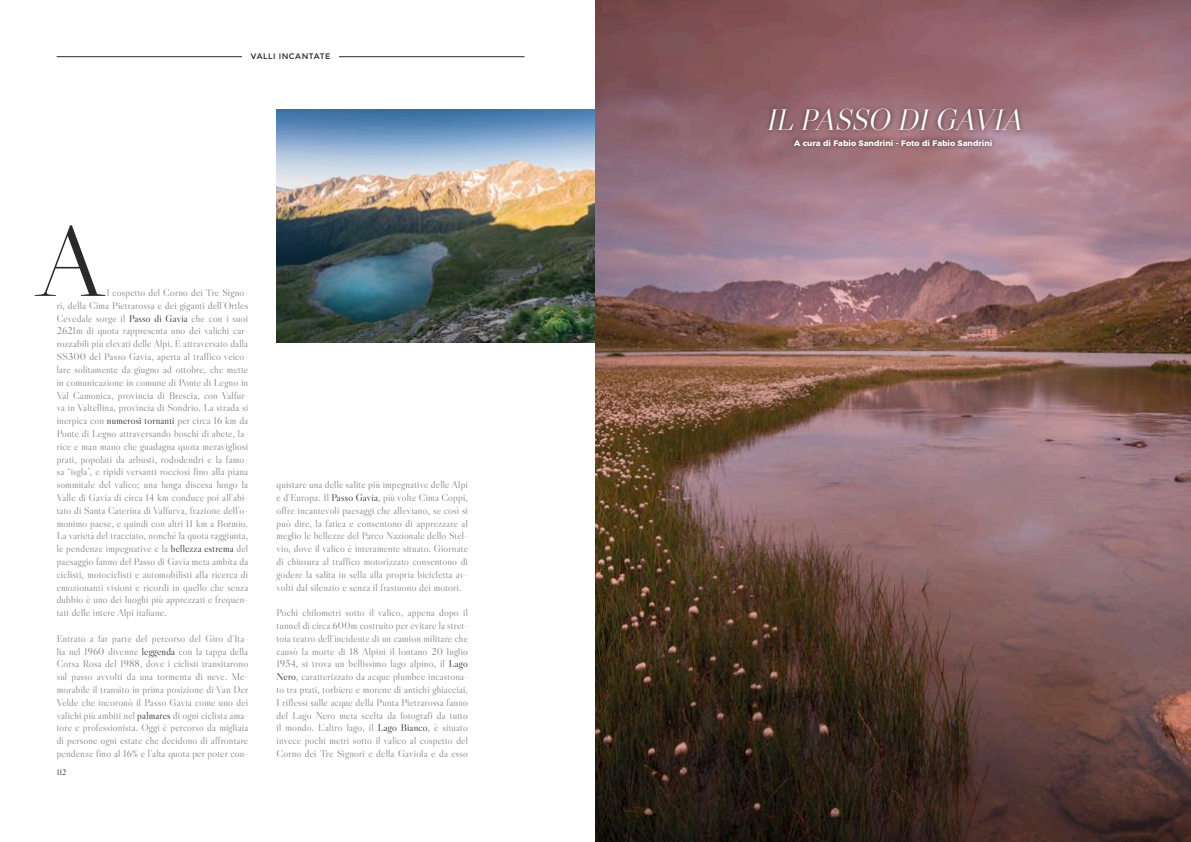
<style>
.page{position:relative;width:1191px;height:842px;background:#fff}
.page>*{position:absolute;margin:0;border:0;box-sizing:border-box;transform-origin:0 0}
.t1{font:100px "Libre Caslon Display";color:#2b2929}
.t2{font:italic 30px "Libre Caslon Display";color:#fdfdfd}
.t3{font:10px/12.8px "Libre Caslon Display";letter-spacing:.02em;color:#828282;text-align:justify}
.t4{font:700 8px "Montserrat";color:#fdfdfd}
.t5{font:8px "Montserrat";letter-spacing:.06em;color:#2b2929}
.t6{font:8px "Libre Caslon Display";color:#2b2929}
.s1{color:#2b2929}
</style>
<div class="page">
<img style="left:276px;top:109px;width:319px;height:233px">
<hr style="left:57px;top:56px;width:467px;height:1px;background:#2b2929">
<div style="left:242px;top:52px;width:97px;height:10px;background:#fdfdfd"></div>
<img style="left:595px;top:0;width:596px;height:842px">
<div style="left:763px;top:103px;width:263px;height:33px;background:#1d1d1b;opacity:.75"></div>
<div style="left:789px;top:134px;width:208px;height:17px;background:#1d1d1b;opacity:.75"></div>
<p class="t5" style="left:251px;top:53px;width:81px">VALLI INCANTATE</p>
<h1 class="t1" style="left:38px;top:212px;width:67px">A</h1>
<p class="t3" style="left:57px;top:287px;width:193px;text-indent:50px">l cospetto del Corno dei Tre Signo&shy;ri, della Cima Pietrarossa e dei giganti dell’Ortles Cevedale sorge il <span class="s1">Passo di Gavia</span> che con i suoi 2621m di quota rappresenta uno dei valichi car&shy;rozzabili più elevati delle Alpi. È attraversato dalla SS300 del Passo Gavia, aperta al traffico veico&shy;lare solitamente da giugno ad ottobre, che mette in comunicazione in comune di Ponte di Legno in Val Camonica, provincia di Brescia, con Valfur&shy;va in Valtellina, provincia di Sondrio. La strada si inerpica con <span class="s1">numerosi tornanti</span> per circa 16 km da Ponte di Legno attraversando boschi di abete, la&shy;rice e man mano che guadagna quota meravigliosi prati, popolati da arbusti, rododendri e la famo&shy;sa “isgla”, e ripidi versanti rocciosi fino alla piana sommitale del valico; una lunga discesa lungo la Valle di Gavia di circa 14 km conduce poi all’abi&shy;tato di Santa Caterina di Valfurva, frazione dell’o&shy;monimo paese, e quindi con altri 11 km a Bormio.<br>La varietà del tracciato, nonché la quota raggiunta, le pendenze impegnative e la <span class="s1">bellezza estrema</span> del paesaggio fanno del Passo di Gavia meta ambita da ciclisti, motociclisti e automobilisti alla ricerca di emozionanti visioni e ricordi in quello che senza dubbio è uno dei luoghi più apprezzati e frequen&shy;tati delle intere Alpi italiane.</p>
<p class="t3" style="left:57px;top:632px;width:193px">Entrato a far parte del percorso del Giro d’Ita&shy;lia nel 1960 divenne <span class="s1">leggenda</span> con la tappa della Corsa Rosa del 1988, dove i ciclisti transitarono sul passo avvolti da una tormenta di neve. Me&shy;morabile il transito in prima posizione di Van Der Velde che incoronò il Passo Gavia come uno dei valichi più ambiti nel <span class="s1">palmares</span> di ogni ciclista ama&shy;tore e professionista. Oggi è percorso da migliaia di persone ogni estate che decidono di affrontare pendenze fino al 16% e l’alta quota per poter con-</p>
<p class="t6" style="left:57px;top:768px;width:11px">112</p>
<p class="t3" style="left:276px;top:479px;width:193px">quistare una delle salite più impegnative delle Alpi e d’Europa. Il <span class="s1">Passo Gavia</span>, più volte Cima Coppi, offre incantevoli paesaggi che alleviano, se così si può dire, la fatica e consentono di apprezzare al meglio le bellezze del Parco Nazionale dello Stel&shy;vio, dove il valico è interamente situato. Giornate di chiusura al traffico motorizzato consentono di godere la salita in sella alla propria bicicletta av&shy;volti dal silenzio e senza il frastuono dei motori.</p>
<p class="t3" style="left:276px;top:607px;width:193px">Pochi chilometri sotto il valico, appena dopo il tunnel di circa 600m costruito per evitare la stret&shy;toia teatro dell’incidente di un camion militare che causò la morte di 18 Alpini il lontano 20 luglio 1954, si trova un bellissimo lago alpino, il <span class="s1">Lago Nero</span>, caratterizzato da acque plumbee incastona&shy;to tra prati, torbiere e morene di antichi ghiacciai.<br>I riflessi sulle acque della Punta Pietrarossa fanno del Lago Nero meta scelta da fotografi da tutto il mondo. L’altro lago, il <span class="s1">Lago Bianco</span>, è situato invece pochi metri sotto il valico al cospetto del Corno dei Tre Signori e della Gaviola e da esso</p>
<h2 class="t2" style="left:766px;top:105px;width:264px">IL PASSO DIGAVIA</h2>
<p class="t4" style="left:794px;top:138px;width:200px">A cura di Fabio Sandrini - Foto di Fabio Sandrini</p>
</div>
